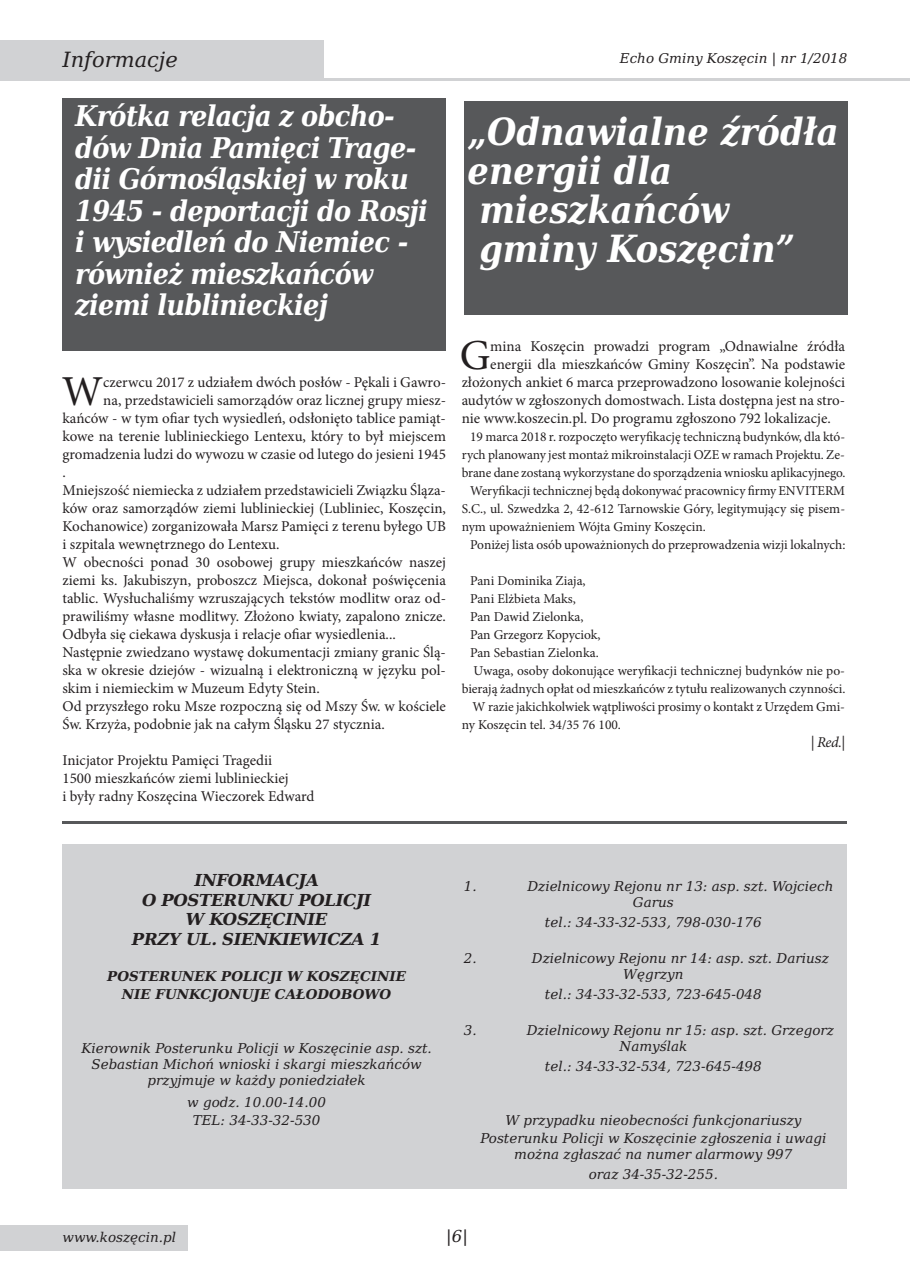
<style>
.page{position:relative;width:910px;height:1280px;background:#fff}
.page>*{position:absolute;margin:0;border:0;box-sizing:border-box;transform-origin:0 0}
.t1{font:42.75px "Minion Pro";color:#231f20}
.t2{font:italic 700 37.5px "DejaVu Serif Condensed";color:#fff}
.t3{font:italic 700 28.5px/31.5px "DejaVu Serif Condensed";letter-spacing:-.025em;color:#fff}
.t4{font:italic 21px "DejaVu Serif";color:#231f20}
.t5{font:italic 700 16.5px/19.5px "DejaVu Serif";letter-spacing:-.02em;color:#231f20;text-align:center}
.t6{font:italic 16.5px "DejaVu Serif";color:#231f20}
.t7{font:15px/18px "Minion Pro";color:#231f20}
.t8{font:italic 15px "Minion Pro";color:#231f20}
.t9{font:13.5px "Minion Pro";color:#231f20}
.t10{font:italic 13.5px/16.2px "DejaVu Serif";color:#231f20;text-align:center}
.t11{font:italic 700 13.5px/18px "DejaVu Serif";color:#231f20;text-align:center}
</style>
<div class="page">
<svg style="left:901px;top:78px;width:9px;height:3px"></svg>
<div style="left:0;top:1225px;width:188px;height:26px;background:#d1d2d4"></div>
<hr style="left:261px;top:78px;width:640px;height:3px;background:#d1d2d4">
<div style="left:0;top:40px;width:323px;height:41px;background:#d1d2d4"></div>
<div style="left:63px;top:98px;width:383px;height:253px;background:#57585a"></div>
<hr style="left:63px;top:821px;width:784px;height:3px;background:#57585a">
<div style="left:63px;top:844px;width:784px;height:345px;background:#d1d2d4"></div>
<div style="left:464px;top:101px;width:384px;height:214px;background:#57585a"></div>
<h3 class="t4" style="left:63px;top:44px;width:117px">Informacje</h3>
<h3 class="t3" style="left:75px;top:100px;width:354px">Krótka relacja z obcho&shy;dów Dnia Pamięci Trage&shy;dii Górnośląskiej w roku<br>1945 - deportacji do Rosji i wysiedleń do Niemiec - również mieszkańców ziemi lublinieckiej</h3>
<h1 class="t1" style="left:62px;top:362px;width:43px">W</h1>
<p class="t7" style="left:103px;top:373px;width:344px">czerwcu 2017 z udziałem dwóch posłów - Pękali i Gawro‑</p>
<p class="t7" style="left:103px;top:391px;width:344px">na, przedstawicieli samorządów oraz licznej grupy miesz‑</p>
<p class="t7" style="left:63px;top:409px;width:385px">kańców - w tym ofiar tych wysiedleń, odsłonięto tablice pamiąt‑</p>
<p class="t7" style="left:63px;top:427px;width:385px">kowe na terenie lublinieckiego Lentexu, który to był miejscem</p>
<p class="t7" style="left:63px;top:445px;width:385px">gromadzenia ludzi do wywozu w czasie od lutego do jesieni 1945</p>
<p class="t7" style="left:63px;top:463px;width:5px">.</p>
<p class="t7" style="left:63px;top:481px;width:385px">Mniejszość niemiecka z udziałem przedstawicieli Związku Śląza‑</p>
<p class="t7" style="left:63px;top:499px;width:385px">ków oraz samorządów ziemi lublinieckiej (Lubliniec, Koszęcin,</p>
<p class="t7" style="left:63px;top:517px;width:385px">Kochanowice) zorganizowała Marsz Pamięci z terenu byłego UB</p>
<p class="t7" style="left:63px;top:535px;width:219px">i szpitala wewnętrznego do Lentexu.</p>
<p class="t7" style="left:63px;top:553px;width:385px">W obecności ponad 30 osobowej grupy mieszkańców naszej</p>
<p class="t7" style="left:63px;top:571px;width:385px">ziemi ks. Jakubiszyn, proboszcz Miejsca, dokonał poświęcenia</p>
<p class="t7" style="left:63px;top:589px;width:385px">tablic. Wysłuchaliśmy wzruszających tekstów modlitw oraz od‑</p>
<p class="t7" style="left:63px;top:607px;width:385px">prawiliśmy własne modlitwy. Złożono kwiaty, zapalono znicze.</p>
<p class="t7" style="left:63px;top:625px;width:335px">Odbyła się ciekawa dyskusja i relacje ofiar wysiedlenia...</p>
<p class="t7" style="left:63px;top:643px;width:385px">Następnie zwiedzano wystawę dokumentacji zmiany granic Ślą‑</p>
<p class="t7" style="left:63px;top:661px;width:385px">ska w okresie dziejów - wizualną i elektroniczną w języku pol‑</p>
<p class="t7" style="left:63px;top:679px;width:259px">skim i niemieckim w Muzeum Edyty Stein.</p>
<p class="t7" style="left:63px;top:697px;width:385px">Od przyszłego roku Msze rozpoczną się od Mszy Św. w kościele</p>
<p class="t7" style="left:63px;top:715px;width:324px">Św. Krzyża, podobnie jak na całym Śląsku 27 stycznia.</p>
<p class="t7" style="left:63px;top:751px;width:253px">Inicjator Projektu Pamięci Tragedii<br>1500 mieszkańców ziemi lublinieckiej<br>i były radny Koszęcina Wieczorek Edward</p>
<p class="t10" style="left:620px;top:49px;width:229px">Echo Gminy Koszęcin | nr 1/2018</p>
<h2 class="t2" style="left:468px;top:102px;width:372px">„Odnawialne źródła</h2>
<h2 class="t2" style="left:468px;top:141px;width:206px">energii dla</h2>
<h2 class="t2" style="left:479px;top:180px;width:251px">mieszkańców</h2>
<h2 class="t2" style="left:479px;top:219px;width:317px">gminy Koszęcin”</h2>
<h1 class="t1" style="left:460px;top:326px;width:32px">G</h1>
<p class="t7" style="left:490px;top:337px;width:356px">mina Koszęcin prowadzi program „Odnawialne źródła</p>
<p class="t7" style="left:490px;top:355px;width:356px">energii dla mieszkańców Gminy Koszęcin”. Na podstawie</p>
<p class="t7" style="left:462px;top:373px;width:385px">złożonych ankiet 6 marca przeprowadzono losowanie kolejności</p>
<p class="t7" style="left:462px;top:391px;width:385px">audytów w zgłoszonych domostwach. Lista dostępna jest na stro‑</p>
<p class="t7" style="left:462px;top:409px;width:371px">nie www.koszecin.pl. Do programu zgłoszono 792 lokalizacje.</p>
<p class="t9" style="left:470px;top:427px;width:376px">19 marca 2018 r. rozpoczęto weryfikację techniczną budynków, dla któ‑</p>
<p class="t9" style="left:462px;top:445px;width:385px">rych planowany jest montaż mikroinstalacji OZE w ramach Projektu. Ze‑</p>
<p class="t9" style="left:462px;top:463px;width:385px">brane dane zostaną wykorzystane do sporządzenia wniosku aplikacyjnego.</p>
<p class="t9" style="left:470px;top:481px;width:376px">Weryfikacji technicznej będą dokonywać pracownicy firmy ENVITERM</p>
<p class="t9" style="left:462px;top:499px;width:385px">S.C., ul. Szwedzka 2, 42-612 Tarnowskie Góry, legitymujący się pisem‑</p>
<p class="t9" style="left:462px;top:517px;width:246px">nym upoważnieniem Wójta Gminy Koszęcin.</p>
<p class="t9" style="left:470px;top:535px;width:377px">Poniżej lista osób upoważnionych do przeprowadzenia wizji lokalnych:</p>
<p class="t9" style="left:470px;top:571px;width:117px">Pani Dominika Ziaja,</p>
<p class="t9" style="left:470px;top:589px;width:107px">Pani Elżbieta Maks,</p>
<p class="t9" style="left:470px;top:607px;width:115px">Pan Dawid Zielonka,</p>
<p class="t9" style="left:470px;top:625px;width:132px">Pan Grzegorz Kopyciok,</p>
<p class="t9" style="left:470px;top:643px;width:130px">Pan Sebastian Zielonka.</p>
<p class="t9" style="left:474px;top:661px;width:373px">Uwaga, osoby dokonujące weryfikacji technicznej budynków nie po‑</p>
<p class="t9" style="left:462px;top:679px;width:385px">bierają żadnych opłat od mieszkańców z tytułu realizowanych czynności.</p>
<p class="t9" style="left:473px;top:697px;width:374px">W razie jakichkolwiek wątpliwości prosimy o kontakt z Urzędem Gmi‑</p>
<p class="t9" style="left:462px;top:715px;width:161px">ny Koszęcin tel. 34/35 76 100.</p>
<p class="t8" style="left:811px;top:731px;width:36px">| Red.|</p>
<p class="t5" style="left:132px;top:870px;width:251px">INFORMACJA<br>O POSTERUNKU POLICJI<br>W KOSZĘCINIE<br>PRZY UL. SIENKIEWICZA 1</p>
<p class="t11" style="left:107px;top:966px;width:300px">POSTERUNEK POLICJI W KOSZĘCINIE<br>NIE FUNKCJONUJE CAŁODOBOWO</p>
<p class="t10" style="left:81px;top:1039px;width:352px">Kierownik Posterunku Policji w Koszęcinie asp. szt.<br>Sebastian Michoń wnioski i skargi mieszkańców przyjmuje w każdy poniedziałek</p>
<p class="t10" style="left:187px;top:1092px;width:140px;line-height:18px">w godz. 10.00-14.00<br>TEL: 34-33-32-530</p>
<p class="t10" style="left:464px;top:877px;width:14px">1.</p>
<p class="t10" style="left:633px;top:877px;width:202px;text-align:left;text-indent:-106px">Dzielnicowy Rejonu nr 13: asp. szt. Wojciech<br>Garus</p>
<p class="t10" style="left:545px;top:913px;width:218px">tel.: 34-33-32-533, 798-030-176</p>
<p class="t10" style="left:464px;top:949px;width:14px">2.</p>
<p class="t10" style="left:623px;top:949px;width:207px;text-align:left;text-indent:-91px">Dzielnicowy Rejonu nr 14: asp. szt. Dariusz<br>Węgrzyn</p>
<p class="t10" style="left:545px;top:985px;width:218px">tel.: 34-33-32-533, 723-645-048</p>
<p class="t10" style="left:464px;top:1021px;width:14px">3.</p>
<p class="t10" style="left:619px;top:1021px;width:216px;text-align:left;text-indent:-93px">Dzielnicowy Rejonu nr 15: asp. szt. Grzegorz<br>Namyślak</p>
<p class="t10" style="left:545px;top:1057px;width:218px">tel.: 34-33-32-534, 723-645-498</p>
<p class="t10" style="left:480px;top:1110px;width:348px;line-height:18px">W przypadku nieobecności funkcjonariuszy<br>Posterunku Policji w Koszęcinie zgłoszenia i uwagi</p>
<p class="t10" style="left:514px;top:1144px;width:280px;line-height:19.8px">można zgłaszać na numer alarmowy 997 oraz 34-35-32-255.</p>
<p class="t10" style="left:63px;top:1229px;width:115px">www.koszęcin.pl</p>
<p class="t6" style="left:446px;top:1224px;width:23px">|6|</p>
</div>
